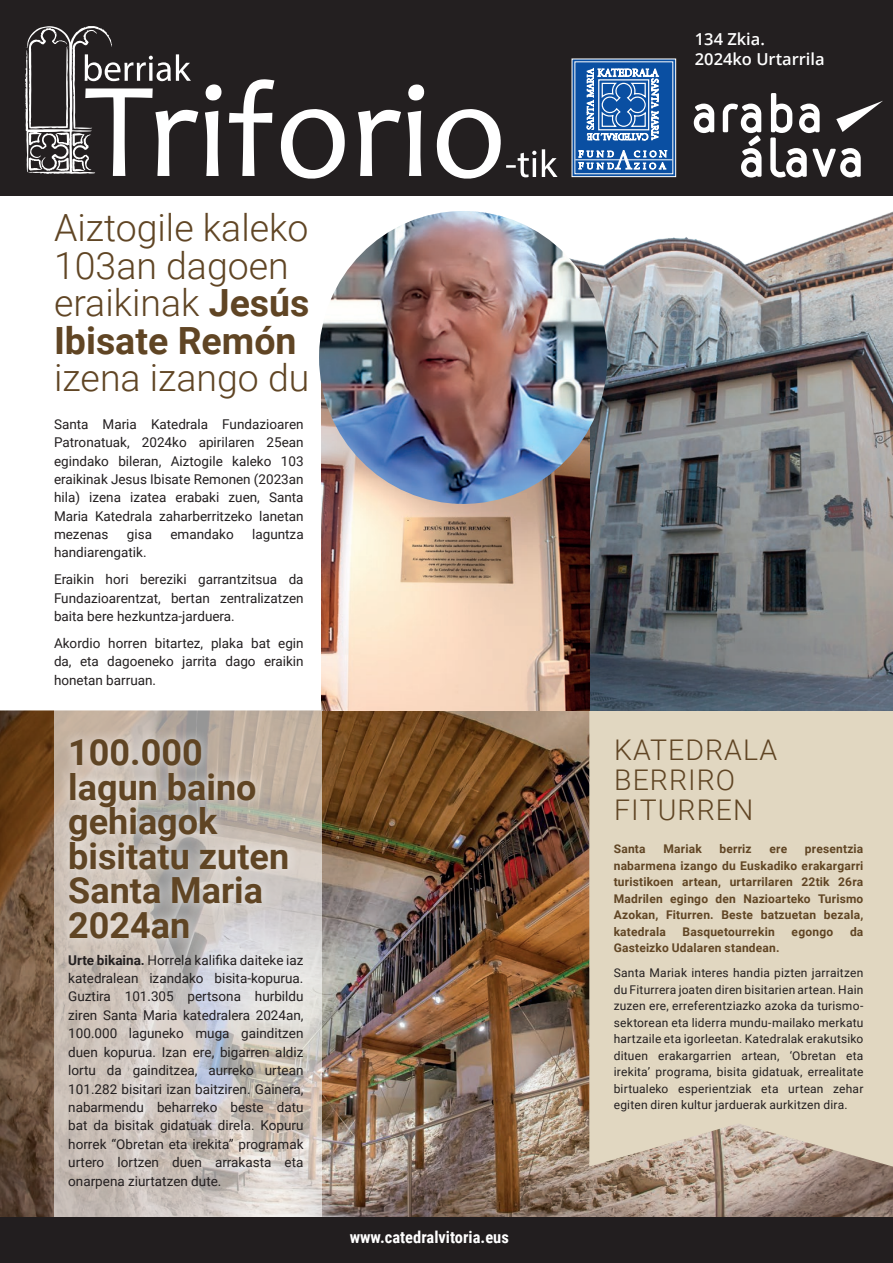
<style>
.page{position:relative;width:893px;height:1263px;background:#fff}
.page>*{position:absolute;margin:0;border:0;box-sizing:border-box;transform-origin:0 0}
.t1{font:300 37.5px/37.5px "Roboto";color:#604524}
.t2{font:700 36px/34.5px "Roboto";color:#604524}
.t3{font:300 28.5px/30px "Roboto";letter-spacing:.035em;color:#604524}
.t4{font:600 16.5px/19.8px "Open Sans";color:#fff}
.t5{font:700 16.5px "Roboto Condensed";color:#fff}
.t6{font:13.5px/18.5px "Roboto";color:#231f20;text-align:justify}
.t7{font:12px/16.5px "Roboto";letter-spacing:.015em;color:#231f20;text-align:justify}
.t8{font:700 12px/16.5px "Roboto";letter-spacing:.015em;color:#604524;text-align:justify}
.s1{font-weight:700}
</style>
<div class="page">
<img style="left:0;top:710px;width:893px;height:507px">
<svg style="left:54px;top:710px;width:268px;height:507px;background:#cdc5bf"></svg>
<div style="left:58px;top:728px;width:241px;height:221px;background:#fff;opacity:.75"></div>
<div style="left:589px;top:710px;width:304px;height:456px;background:#e1d7c1"></div>
<div style="left:0;top:0;width:893px;height:196px;background:#231f20"></div>
<svg style="left:571px;top:58px;width:106px;height:120px;background:#4e7eb8"></svg>
<div style="left:0;top:1217px;width:893px;height:46px;background:#221e1f"></div>
<svg style="left:694px;top:104px;width:20px;height:29px"></svg>
<svg style="left:723px;top:104px;width:38px;height:74px"></svg>
<svg style="left:770px;top:93px;width:113px;height:85px"></svg>
<svg style="left:281px;top:109px;width:64px;height:70px"></svg>
<svg style="left:229px;top:79px;width:45px;height:97px"></svg>
<svg style="left:358px;top:110px;width:43px;height:66px"></svg>
<svg style="left:408px;top:111px;width:13px;height:65px"></svg>
<svg style="left:205px;top:111px;width:14px;height:65px"></svg>
<svg style="left:408px;top:84px;width:17px;height:16px"></svg>
<svg style="left:206px;top:84px;width:16px;height:16px"></svg>
<svg style="left:25px;top:26px;width:173px;height:150px"></svg>
<svg style="left:437px;top:109px;width:121px;height:70px"></svg>
<img style="left:589px;top:211px;width:304px;height:499px">
<img style="left:322px;top:504px;width:267px;height:206px">
<img style="left:319px;top:211px;width:288px;height:293px">
<h1 class="t1" style="left:54px;top:208px;width:257px">Aiztogile kaleko<br>103an dagoen eraikinak <span class="s1">Jesús<br>Ibisate Remón</span></h1>
<h1 class="t1" style="left:54px;top:358px;width:257px">izena izango du</h1>
<p class="t6" style="left:54px;top:414px;width:251px">Santa Maria Katedrala Fundazioaren Patronatuak, 2024ko apirilaren 25ean egindako bileran, Aiztogile kaleko 103 eraikinak Jesus Ibisate Remonen (2023an hila) izena izatea erabaki zuen, Santa Maria Katedrala zaharberritzeko lanetan mezenas</p>
<p class="t6" style="left:127px;top:524px;width:27px">gisa</p>
<p class="t6" style="left:170px;top:524px;width:65px">emandako</p>
<p class="t6" style="left:252px;top:524px;width:53px">laguntza</p>
<p class="t6" style="left:54px;top:539px;width:251px;line-height:26.8px">handiarengatik.<br>Eraikin hori bereziki garrantzitsua da</p>
<p class="t6" style="left:54px;top:588px;width:251px">Fundazioarentzat, bertan zentralizatzen baita bere hezkuntza-jarduera.</p>
<p class="t6" style="left:54px;top:633px;width:251px">Akordio horren bitartez, plaka bat egin da, eta dagoeneko jarrita dago eraikin honetan barruan.</p>
<h2 class="t2" style="left:68px;top:734px;width:222px">100.000 lagun baino gehiagok bisitatu zuten<br>Santa Maria<br>2024an</h2>
<p class="t6" style="left:68px;top:950px;width:237px"><span class="s1">Urte bikaina.</span> Horrela kalifika daiteke iaz katedralean izandako bisita-kopurua.<br>Guztira 101.305 pertsona hurbildu ziren Santa Maria katedralera 2024an, 100.000 laguneko muga gainditzen duen kopurua. Izan ere, bigarren aldiz lortu da gainditzea, aurreko urtean 101.282 bisitari izan baitziren. Gainera, nabarmendu beharreko beste datu bat da bisitak gidatuak direla. Kopuru horrek “Obretan eta irekita” programak urtero lortzen duen arrakasta eta onarpena ziurtatzen dute.</p>
<p class="t5" style="left:350px;top:1225px;width:161px">www.catedralvitoria.eus</p>
<p class="t4" style="left:695px;top:29px;width:131px">134 Zkia.<br>2024ko Urtarrila</p>
<h3 class="t3" style="left:614px;top:734px;width:164px">KATEDRALA<br>BERRIRO<br>FITURREN</h3>
<p class="t8" style="left:614px;top:840px;width:33px">Santa</p>
<p class="t8" style="left:663px;top:840px;width:40px">Mariak</p>
<p class="t8" style="left:719px;top:840px;width:34px">berriz</p>
<p class="t8" style="left:769px;top:840px;width:19px">ere</p>
<p class="t8" style="left:614px;top:840px;width:251px;text-indent:191px">presentzia nabarmena izango du Euskadiko erakargarri turistikoen artean, urtarrilaren 22tik 26ra Madrilen egingo den Nazioarteko Turismo Azokan, Fiturren. Beste batzuetan bezala, katedrala</p>
<p class="t8" style="left:683px;top:922px;width:94px">Basquetourrekin</p>
<p class="t8" style="left:792px;top:922px;width:43px">egongo</p>
<p class="t8" style="left:850px;top:922px;width:15px">da</p>
<p class="t8" style="left:614px;top:939px;width:167px">Gasteizko Udalaren standean.</p>
<p class="t7" style="left:614px;top:964px;width:251px">Santa Mariak interes handia pizten jarraitzen du Fiturrera joaten diren bisitarien artean. Hain zuzen ere, erreferentziazko azoka da turismo&shy;sektorean eta liderra mundu-mailako merkatu hartzaile eta igorleetan. Katedralak erakutsiko dituen erakargarrien artean, ‘Obretan eta irekita’ programa, bisita gidatuak, errealitate birtualeko esperientziak eta urtean zehar egiten diren kultur jarduerak aurkitzen dira.</p>
</div>
